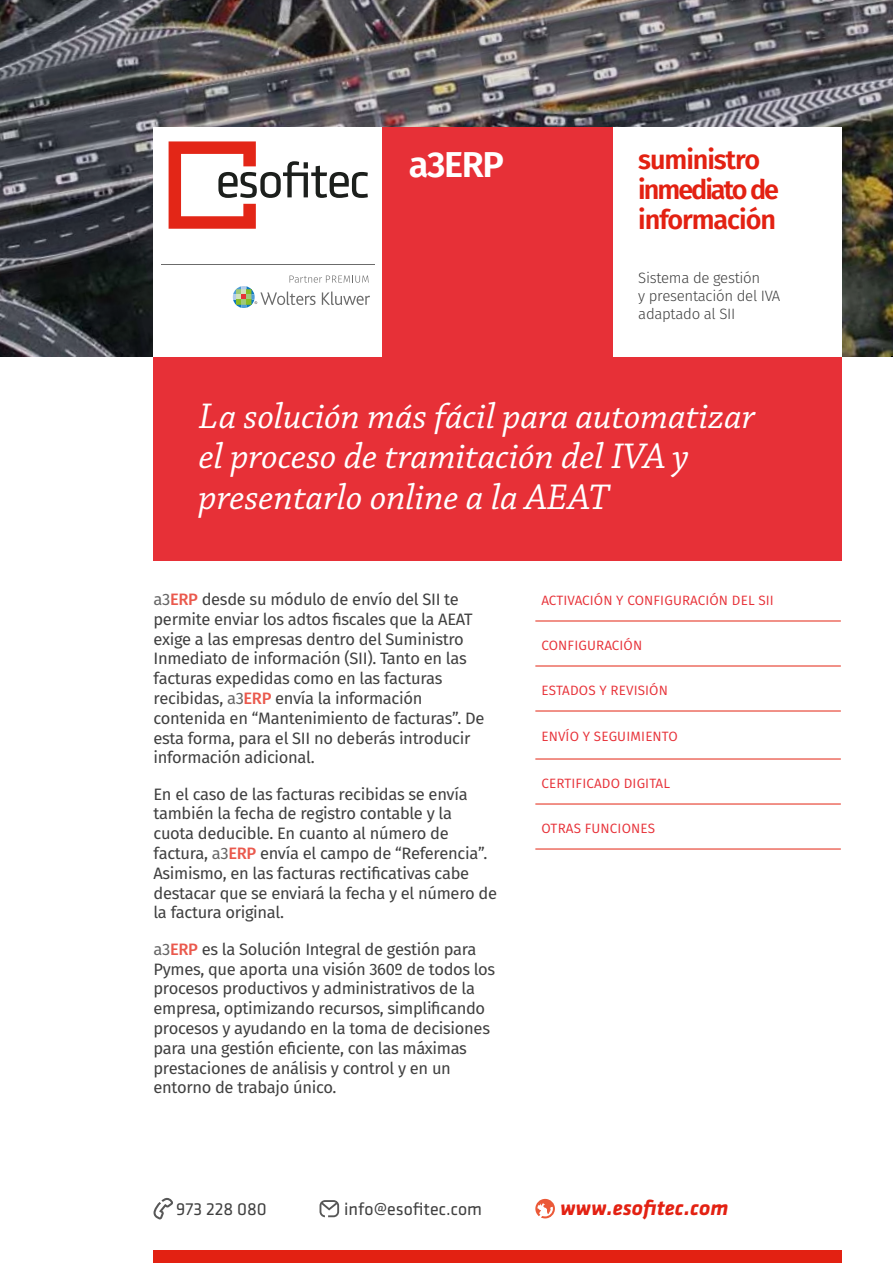
<style>
.page{position:relative;width:893px;height:1263px;background:#fff}
.page>*{position:absolute;margin:0;border:0;box-sizing:border-box;transform-origin:0 0}
.t1{font:italic 37.5px/40.5px "Chaparral Pro";color:#fff}
.t2{font:600 36px "Fira Sans";letter-spacing:-.04em;color:#fff}
.t3{font:600 27px/30px "Fira Sans";letter-spacing:-.04em;color:#e32112}
.t4{font:italic 700 21.75px "Klavika";color:#e32112}
.t5{font:18px "Klavika";color:#404040}
.t6{font:16.5px/19.8px "Fira Sans";letter-spacing:-.02em;color:#404040}
.t7{font:300 15px/18px "Fira Sans";letter-spacing:-.02em;color:#404040}
.t8{font:13.5px "Fira Sans";letter-spacing:.01em;color:#e73037}
.s1{color:#666}
.s2{font-weight:500;color:#ea594d}
</style>
<div class="page">
<img style="left:0;top:0;width:893px;height:357px">
<div style="left:153px;top:357px;width:689px;height:204px;background:#e73037"></div>
<div style="left:153px;top:128px;width:229px;height:229px;background:#fff"></div>
<div style="left:613px;top:128px;width:229px;height:229px;background:#fff"></div>
<div style="left:382px;top:128px;width:231px;height:229px;background:#e73037"></div>
<div style="left:153px;top:1250px;width:689px;height:13px;background:#e32112"></div>
<svg style="left:153px;top:1198px;width:20px;height:21px"></svg>
<svg style="left:320px;top:1200px;width:19px;height:17px"></svg>
<svg style="left:535px;top:1199px;width:20px;height:19px"></svg>
<svg style="left:233px;top:276px;width:137px;height:32px"></svg>
<svg style="left:169px;top:141px;width:199px;height:88px"></svg>
<hr style="left:161px;top:264px;width:214px;height:1px;background:#6b6b6b">
<hr style="left:535px;top:621px;width:306px;height:1px;background:#e32412">
<hr style="left:535px;top:666px;width:306px;height:1px;background:#e32412">
<hr style="left:535px;top:711px;width:306px;height:1px;background:#e32412">
<hr style="left:535px;top:759px;width:306px;height:1px;background:#e32412">
<hr style="left:535px;top:804px;width:306px;height:1px;background:#e32412">
<hr style="left:535px;top:849px;width:306px;height:1px;background:#e32412">
<h2 class="t2" style="left:409px;top:135px;width:97px">a3ERP</h2>
<h3 class="t3" style="left:638px;top:143px;width:142px">suministro inmediato de información</h3>
<p class="t7" style="left:638px;top:269px;width:144px">Sistema de gestión<br>y presentación del IVA adaptado al SII</p>
<h1 class="t1" style="left:199px;top:397px;width:558px">La solución más fácil para automatizar el proceso de tramitación del IVA y presentarlo online a la AEAT</h1>
<p class="t6" style="left:153px;top:589px;width:333px"><span class="s1">a3</span><span class="s2">ERP</span> desde su módulo de envío del SII te permite enviar los adtos fiscales que la AEAT exige a las empresas dentro del Suministro Inmediato de información (SII). Tanto en las facturas expedidas como en las facturas recibidas, <span class="s1">a3</span><span class="s2">ERP</span> envía la información contenida en “Mantenimiento de facturas”. De esta forma, para el SII no deberás introducir información adicional.</p>
<p class="t6" style="left:153px;top:783px;width:345px">En el caso de las facturas recibidas se envía también la fecha de registro contable y la<br>cuota deducible. En cuanto al número de factura, <span class="s1">a3</span><span class="s2">ERP</span> envía el campo de “Referencia”.<br>Asimismo, en las facturas rectificativas cabe destacar que se enviará la fecha y el número de la factura original.</p>
<p class="t6" style="left:153px;top:939px;width:343px"><span class="s1">a3</span><span class="s2">ERP</span> es la Solución Integral de gestión para Pymes, que aporta una visión 360º de todos los procesos productivos y administrativos de la empresa, optimizando recursos, simplificando procesos y ayudando en la toma de decisiones para una gestión eficiente, con las máximas prestaciones de análisis y control y en un entorno de trabajo único.</p>
<p class="t8" style="left:541px;top:590px;width:234px">ACTIVACIÓN Y CONFIGURACIÓN DEL SII</p>
<p class="t8" style="left:541px;top:635px;width:102px">CONFIGURACIÓN</p>
<p class="t8" style="left:541px;top:680px;width:128px">ESTADOS Y REVISIÓN</p>
<p class="t8" style="left:541px;top:726px;width:138px">ENVÍO Y SEGUIMIENTO</p>
<p class="t8" style="left:541px;top:773px;width:130px">CERTIFICADO DIGITAL</p>
<p class="t8" style="left:541px;top:818px;width:115px">OTRAS FUNCIONES</p>
<p class="t5" style="left:176px;top:1200px;width:92px">973 228 080</p>
<p class="t5" style="left:344px;top:1200px;width:139px">info@esofitec.com</p>
<h3 class="t4" style="left:560px;top:1195px;width:170px">www.esofitec.com</h3>
</div>
